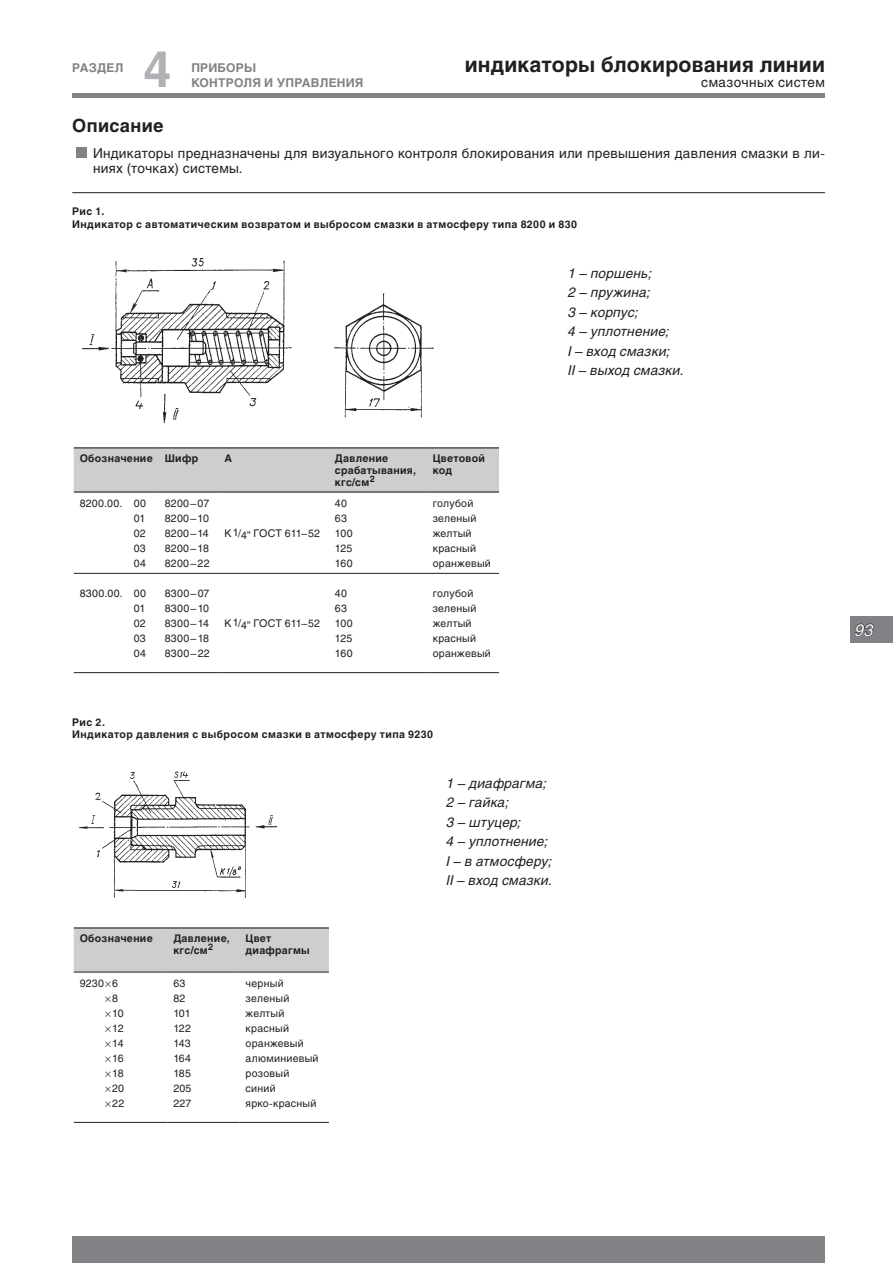
<style>
.page{position:relative;width:893px;height:1263px;background:#fff}
.page>*{position:absolute;margin:0;border:0;box-sizing:border-box;transform-origin:0 0}
.t1{font:700 49.5px "Helios";color:#b0b1b5}
.t2{font:700 21px "Helios";letter-spacing:.01em;color:#231f20}
.t3{font:700 18px "Helios";letter-spacing:.02em;color:#231f20}
.t4{font:italic 16.5px "Helios";color:#fff}
.t5{font:italic 13.5px/19.5px "Helios";letter-spacing:.015em;color:#231f20}
.t6{font:13.5px/15px "Helios";letter-spacing:.02em;color:#231f20}
.t7{font:700 12px/15px "Helios";letter-spacing:.015em;color:#808285}
.t8{font:10.5px/15px "Helios";letter-spacing:.025em;color:#231f20}
.t9{font:700 10.5px/12px "Helios";letter-spacing:.035em;color:#231f20}
.t10{font:10.5px/15px "Helios";letter-spacing:-.01em;color:#231f20}
</style>
<div class="page">
<div style="left:72px;top:1236px;width:753px;height:27px;background:#808285"></div>
<hr style="left:72px;top:94px;width:753px;height:4px;background:#808285">
<div style="left:850px;top:616px;width:43px;height:27px;background:#808285"></div>
<svg style="left:855px;top:624px;width:19px;height:12px"></svg>
<img style="left:81px;top:258px;width:353px;height:166px">
<img style="left:78px;top:771px;width:200px;height:128px">
<div style="left:77px;top:147px;width:10px;height:11px;background:#808285"></div>
<hr style="left:72px;top:192px;width:753px;height:1px;background:#231f20">
<div style="left:74px;top:448px;width:425px;height:43px;background:#cdced0"></div>
<hr style="left:74px;top:447px;width:85px;height:1px;background:#231f20">
<hr style="left:159px;top:447px;width:59px;height:1px;background:#231f20">
<hr style="left:218px;top:447px;width:111px;height:1px;background:#231f20">
<hr style="left:329px;top:447px;width:98px;height:1px;background:#231f20">
<hr style="left:427px;top:447px;width:72px;height:1px;background:#231f20">
<hr style="left:74px;top:491px;width:85px;height:2px;background:#231f20">
<hr style="left:159px;top:491px;width:59px;height:2px;background:#231f20">
<hr style="left:218px;top:491px;width:111px;height:2px;background:#231f20">
<hr style="left:329px;top:491px;width:98px;height:2px;background:#231f20">
<hr style="left:427px;top:491px;width:72px;height:2px;background:#231f20">
<hr style="left:74px;top:573px;width:85px;height:1px;background:#231f20">
<hr style="left:159px;top:573px;width:59px;height:1px;background:#231f20">
<hr style="left:218px;top:573px;width:111px;height:1px;background:#231f20">
<hr style="left:329px;top:573px;width:98px;height:1px;background:#231f20">
<hr style="left:427px;top:573px;width:72px;height:1px;background:#231f20">
<hr style="left:74px;top:672px;width:85px;height:1px;background:#231f20">
<hr style="left:159px;top:672px;width:59px;height:1px;background:#231f20">
<hr style="left:218px;top:672px;width:111px;height:1px;background:#231f20">
<hr style="left:329px;top:672px;width:98px;height:1px;background:#231f20">
<hr style="left:427px;top:672px;width:72px;height:1px;background:#231f20">
<div style="left:74px;top:928px;width:255px;height:44px;background:#cdced0"></div>
<hr style="left:74px;top:927px;width:93px;height:1px;background:#231f20">
<hr style="left:167px;top:927px;width:73px;height:1px;background:#231f20">
<hr style="left:240px;top:927px;width:89px;height:1px;background:#231f20">
<hr style="left:74px;top:972px;width:93px;height:1px;background:#231f20">
<hr style="left:167px;top:972px;width:73px;height:1px;background:#231f20">
<hr style="left:240px;top:972px;width:89px;height:1px;background:#231f20">
<hr style="left:74px;top:1122px;width:93px;height:1px;background:#231f20">
<hr style="left:167px;top:1122px;width:73px;height:1px;background:#231f20">
<hr style="left:240px;top:1122px;width:89px;height:1px;background:#231f20">
<h1 class="t1" style="left:143px;top:41px;width:29px">4</h1>
<h2 class="t2" style="left:465px;top:53px;width:362px">индикаторы блокирования линии</h2>
<p class="t7" style="left:72px;top:61px;width:53px">РАЗДЕЛ</p>
<p class="t7" style="left:191px;top:61px;width:174px">ПРИБОРЫ<br>КОНТРОЛЯ И УПРАВЛЕНИЯ</p>
<h3 class="t3" style="left:72px;top:115px;width:93px">Описание</h3>
<p class="t6" style="left:93px;top:145px;width:733px">Индикаторы предназначены для визуального контроля блокирования или превышения давления смазки в ли&shy;ниях (точках) системы.</p>
<p class="t9" style="left:72px;top:205px;width:506px;line-height:12.6px">Рис 1.<br>Индикатор с автоматическим возвратом и выбросом смазки в атмосферу типа 8200 и 830</p>
<p class="t6" style="left:701px;top:75px;width:125px">смазочных систем</p>
<p class="t5" style="left:568px;top:263px;width:117px">1 – поршень;<br>2 – пружина;<br>3 – корпус;<br>4 – уплотнение;<br>I – вход смазки;<br>II – выход смазки.</p>
<p class="t9" style="left:80px;top:452px;width:120px">Обозначение Шифр</p>
<p class="t9" style="left:224px;top:452px;width:9px">А</p>
<p class="t9" style="left:335px;top:452px;width:83px">Давление срабатывания, кгс/см<sup>2</sup></p>
<p class="t9" style="left:433px;top:452px;width:54px">Цветовой код</p>
<p class="t8" style="left:134px;top:496px;width:14px;text-align:justify;text-indent:-54px">8200.00. 00<br>01<br>02<br>03<br>04</p>
<p class="t8" style="left:165px;top:496px;width:46px;text-align:justify">8200–07<br>8200–10<br>8200–14<br>8200–18<br>8200–22</p>
<p class="t8" style="left:335px;top:496px;width:19px">40<br>63<br>100<br>125<br>160</p>
<p class="t8" style="left:433px;top:496px;width:60px">голубой зеленый желтый красный оранжевый</p>
<p class="t8" style="left:224px;top:526px;width:97px">K1/4” ГОСТ 611–52</p>
<p class="t8" style="left:134px;top:586px;width:14px;text-align:justify;text-indent:-54px">8300.00. 00<br>01<br>02<br>03<br>04</p>
<p class="t8" style="left:165px;top:586px;width:46px;text-align:justify">8300–07<br>8300–10<br>8300–14<br>8300–18<br>8300–22</p>
<p class="t8" style="left:224px;top:616px;width:97px">K1/4” ГОСТ 611–52</p>
<p class="t8" style="left:335px;top:586px;width:19px">40<br>63<br>100<br>125<br>160</p>
<p class="t8" style="left:433px;top:586px;width:60px">голубой зеленый желтый красный оранжевый</p>
<p class="t9" style="left:72px;top:715px;width:362px;line-height:12.6px">Рис 2.<br>Индикатор давления с выбросом смазки в атмосферу типа 9230</p>
<p class="t5" style="left:446px;top:773px;width:107px">1 – диафрагма;<br>2 – гайка;<br>3 – штуцер;<br>4 – уплотнение;<br>I – в атмосферу;<br>II – вход смазки.</p>
<p class="t9" style="left:80px;top:932px;width:75px">Обозначение</p>
<p class="t9" style="left:173px;top:932px;width:58px">Давление, кгс/см<sup>2</sup></p>
<p class="t9" style="left:246px;top:932px;width:66px">Цвет диафрагмы</p>
<p class="t10" style="left:112px;top:976px;width:14px;text-indent:-32px">9230 6<br>8<br>10<br>12<br>14<br>16<br>18<br>20<br>22</p>
<p class="t8" style="left:173px;top:976px;width:20px">63<br>82<br>101<br>122<br>143<br>164<br>185<br>205<br>227</p>
<p class="t8" style="left:246px;top:976px;width:74px">черный зеленый желтый красный оранжевый алюминиевый розовый синий ярко-красный</p>
<h3 class="t4" style="left:855px;top:620px;width:20px">93</h3>
</div>
